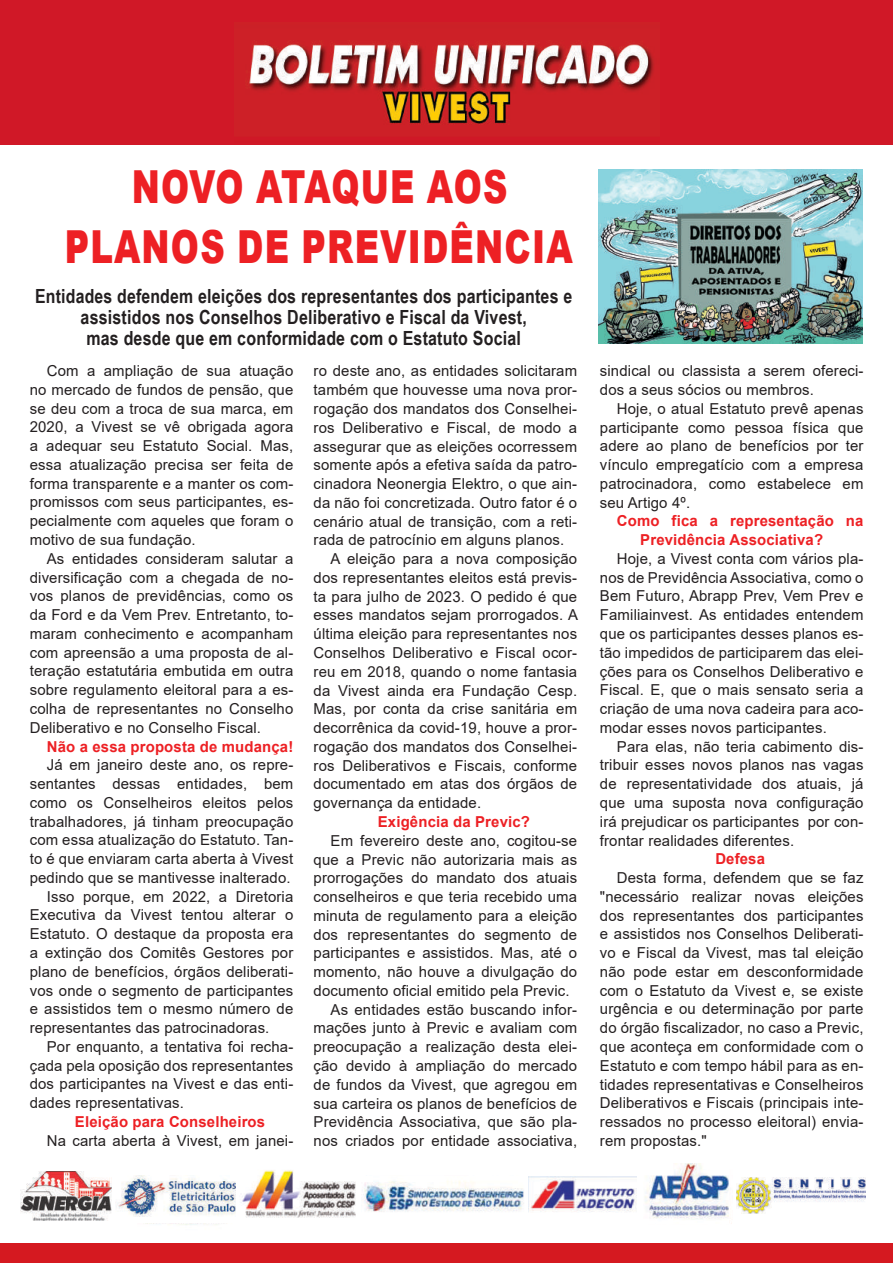
<style>
.page{position:relative;width:893px;height:1263px;background:#fff}
.page>*{position:absolute;margin:0;border:0;box-sizing:border-box;transform-origin:0 0}
.t1{font:900 45.6px/60px "Arial";letter-spacing:.035em;color:#ed2024;text-align:center;scale:.74 1}
.t2{font:700 19.5px/21px "Arial Narrow";letter-spacing:.01em;color:#231f20;text-align:center}
.t3{font:15.15px/18.8px "Arial";letter-spacing:.01em;color:#231f20;text-align:justify}
.t4{font:700 15.15px/18.8px "Arial";letter-spacing:.01em;color:#ed2024}
</style>
<div class="page">
<img style="left:599px;top:169px;width:263px;height:174px">
<div style="left:0;top:0;width:893px;height:145px;background:#d01827"></div>
<img style="left:245px;top:40px;width:409px;height:85px">
<img style="left:145px;top:1170px;width:587px;height:55px">
<img style="left:21px;top:1171px;width:91px;height:49px">
<div style="left:116px;top:1168px;width:119px;height:55px;background:#fff"></div>
<img style="left:117px;top:1175px;width:118px;height:41px">
<img style="left:356px;top:1176px;width:177px;height:42px">
<img style="left:529px;top:1176px;width:108px;height:40px">
<img style="left:637px;top:1164px;width:92px;height:59px">
<img style="left:736px;top:1178px;width:129px;height:35px">
<div style="left:0;top:1243px;width:893px;height:20px;background:#d51920"></div>
<h1 class="t1" style="left:65px;top:155px;width:688px">NOVO ATAQUE AOS<br>PLANOS DE PREVIDÊNCIA</h1>
<p class="t2" style="left:35px;top:285px;width:539px">Entidades defendem eleições dos representantes dos participantes e assistidos nos Conselhos Deliberativo e Fiscal da Vivest,<br>mas desde que em conformidade com o Estatuto Social</p>
<p class="t3" style="left:30px;top:361px;width:265px;text-indent:17px">Com a ampliação de sua atuação no mercado de fundos de pensão, que se deu com a troca de sua marca, em 2020, a Vivest se vê obrigada agora a adequar seu Estatuto Social. Mas, essa atualização precisa ser feita de forma transparente e a manter os com&shy;promissos com seus participantes, es&shy;pecialmente com aqueles que foram o motivo de sua fundação.</p>
<p class="t3" style="left:30px;top:549px;width:265px;text-indent:17px">As entidades consideram salutar a diversificação com a chegada de no&shy;vos planos de previdências, como os da Ford e da Vem Prev. Entretanto, to&shy;maram conhecimento e acompanham com apreensão a uma proposta de al&shy;teração estatutária embutida em outra sobre regulamento eleitoral para a es&shy;colha de representantes no Conselho Deliberativo e no Conselho Fiscal.</p>
<p class="t4" style="left:47px;top:737px;width:248px">Não a essa proposta de mudança!</p>
<p class="t3" style="left:47px;top:755px;width:248px">Já em janeiro deste ano, os repre-</p>
<p class="t3" style="left:30px;top:774px;width:265px">sentantes dessas entidades, bem</p>
<p class="t3" style="left:30px;top:793px;width:265px">como os Conselheiros eleitos pelos</p>
<p class="t3" style="left:30px;top:812px;width:265px">trabalhadores, já tinham preocupação</p>
<p class="t3" style="left:30px;top:830px;width:265px">com essa atualização do Estatuto. Tan-</p>
<p class="t3" style="left:30px;top:849px;width:265px">to é que enviaram carta aberta à Vivest</p>
<p class="t3" style="left:30px;top:868px;width:262px">pedindo que se mantivesse inalterado.</p>
<p class="t3" style="left:47px;top:887px;width:248px">Isso porque, em 2022, a Diretoria</p>
<p class="t3" style="left:30px;top:906px;width:265px">Executiva da Vivest tentou alterar o</p>
<p class="t3" style="left:30px;top:924px;width:265px">Estatuto. O destaque da proposta era</p>
<p class="t3" style="left:30px;top:943px;width:265px">a extinção dos Comitês Gestores por</p>
<p class="t3" style="left:30px;top:962px;width:265px">plano de benefícios, órgãos deliberati-</p>
<p class="t3" style="left:30px;top:981px;width:265px">vos onde o segmento de participantes</p>
<p class="t3" style="left:30px;top:999px;width:265px">e assistidos tem o mesmo número de</p>
<p class="t3" style="left:30px;top:1018px;width:241px">representantes das patrocinadoras.</p>
<p class="t3" style="left:47px;top:1037px;width:248px">Por enquanto, a tentativa foi recha-</p>
<p class="t3" style="left:30px;top:1056px;width:265px">çada pela oposição dos representantes</p>
<p class="t3" style="left:30px;top:1074px;width:265px">dos participantes na Vivest e das enti-</p>
<p class="t3" style="left:30px;top:1093px;width:156px">dades representativas.</p>
<p class="t4" style="left:75px;top:1112px;width:192px">Eleição para Conselheiros</p>
<p class="t3" style="left:47px;top:1131px;width:248px">Na carta aberta à Vivest, em janei-</p>
<p class="t3" style="left:314px;top:362px;width:265px">ro deste ano, as entidades solicitaram</p>
<p class="t3" style="left:314px;top:380px;width:265px">também que houvesse uma nova pror-</p>
<p class="t3" style="left:314px;top:399px;width:265px">rogação dos mandatos dos Conselhei-</p>
<p class="t3" style="left:314px;top:418px;width:265px">ros Deliberativo e Fiscal, de modo a</p>
<p class="t3" style="left:314px;top:437px;width:265px">assegurar que as eleições ocorressem</p>
<p class="t3" style="left:314px;top:455px;width:265px">somente após a efetiva saída da patro-</p>
<p class="t3" style="left:314px;top:474px;width:265px">cinadora Neonergia Elektro, o que ain-</p>
<p class="t3" style="left:314px;top:493px;width:265px">da não foi concretizada. Outro fator é o</p>
<p class="t3" style="left:314px;top:512px;width:265px">cenário atual de transição, com a reti-</p>
<p class="t3" style="left:314px;top:531px;width:252px">rada de patrocínio em alguns planos.</p>
<p class="t3" style="left:331px;top:549px;width:248px">A eleição para a nova composição</p>
<p class="t3" style="left:314px;top:568px;width:265px">dos representantes eleitos está previs-</p>
<p class="t3" style="left:314px;top:587px;width:265px">ta para julho de 2023. O pedido é que</p>
<p class="t3" style="left:314px;top:606px;width:266px">esses mandatos sejam prorrogados. A</p>
<p class="t3" style="left:314px;top:624px;width:265px">última eleição para representantes nos</p>
<p class="t3" style="left:314px;top:643px;width:265px">Conselhos Deliberativo e Fiscal ocor-</p>
<p class="t3" style="left:314px;top:662px;width:265px">reu em 2018, quando o nome fantasia</p>
<p class="t3" style="left:314px;top:681px;width:265px">da Vivest ainda era Fundação Cesp.</p>
<p class="t3" style="left:314px;top:699px;width:265px">Mas, por conta da crise sanitária em</p>
<p class="t3" style="left:314px;top:718px;width:265px">decorrênica da covid-19, houve a pror-</p>
<p class="t3" style="left:314px;top:737px;width:265px">rogação dos mandatos dos Conselhei-</p>
<p class="t3" style="left:314px;top:756px;width:265px">ros Deliberativos e Fiscais, conforme</p>
<p class="t3" style="left:314px;top:775px;width:265px">documentado em atas dos órgãos de</p>
<p class="t3" style="left:314px;top:793px;width:169px">governança da entidade.</p>
<p class="t4" style="left:378px;top:812px;width:154px">Exigência da Previc?</p>
<p class="t3" style="left:331px;top:831px;width:248px">Em fevereiro deste ano, cogitou-se</p>
<p class="t3" style="left:314px;top:850px;width:265px">que a Previc não autorizaria mais as</p>
<p class="t3" style="left:314px;top:868px;width:265px">prorrogações do mandato dos atuais</p>
<p class="t3" style="left:314px;top:887px;width:265px">conselheiros e que teria recebido uma</p>
<p class="t3" style="left:314px;top:906px;width:265px">minuta de regulamento para a eleição</p>
<p class="t3" style="left:314px;top:925px;width:265px">dos representantes do segmento de</p>
<p class="t3" style="left:314px;top:943px;width:265px">participantes e assistidos. Mas, até o</p>
<p class="t3" style="left:314px;top:962px;width:265px">momento, não houve a divulgação do</p>
<p class="t3" style="left:314px;top:981px;width:258px">documento oficial emitido pela Previc.</p>
<p class="t3" style="left:331px;top:1000px;width:248px">As entidades estão buscando infor-</p>
<p class="t3" style="left:314px;top:1019px;width:265px">mações junto à Previc e avaliam com</p>
<p class="t3" style="left:314px;top:1037px;width:265px">preocupação a realização desta elei-</p>
<p class="t3" style="left:314px;top:1056px;width:265px">ção devido à ampliação do mercado</p>
<p class="t3" style="left:314px;top:1075px;width:265px">de fundos da Vivest, que agregou em</p>
<p class="t3" style="left:314px;top:1094px;width:265px">sua carteira os planos de benefícios de</p>
<p class="t3" style="left:314px;top:1112px;width:265px">Previdência Associativa, que são pla-</p>
<p class="t3" style="left:314px;top:1131px;width:265px">nos criados por entidade associativa,</p>
<p class="t3" style="left:600px;top:361px;width:265px">sindical ou classista a serem ofereci&shy;dos a seus sócios ou membros.</p>
<p class="t3" style="left:600px;top:399px;width:265px;text-indent:17px">Hoje, o atual Estatuto prevê apenas participante como pessoa física que adere ao plano de benefícios por ter vínculo empregatício com a empresa patrocinadora, como estabelece em seu Artigo 4º.</p>
<p class="t4" style="left:640px;top:512px;width:225px;text-indent:-23px">Como fica a representação na<br>Previdência Associativa?</p>
<p class="t3" style="left:600px;top:549px;width:265px;text-indent:17px">Hoje, a Vivest conta com vários pla&shy;nos de Previdência Associativa, como o Bem Futuro, Abrapp Prev, Vem Prev e Familiainvest. As entidades entendem que os participantes desses planos es&shy;tão impedidos de participarem das elei&shy;ções para os Conselhos Deliberativo e Fiscal. E, que o mais sensato seria a criação de uma nova cadeira para aco&shy;modar esses novos participantes.</p>
<p class="t3" style="left:600px;top:737px;width:265px;text-indent:17px">Para elas, não teria cabimento dis&shy;tribuir esses novos planos nas vagas de representatividade dos atuais, já que uma suposta nova configuração irá prejudicar os participantes por con&shy;frontar realidades diferentes.</p>
<p class="t4" style="left:715px;top:850px;width:51px">Defesa</p>
<p class="t3" style="left:600px;top:868px;width:265px;text-indent:17px">Desta forma, defendem que se faz "necessário realizar novas eleições dos representantes dos participantes e assistidos nos Conselhos Deliberati&shy;vo e Fiscal da Vivest, mas tal eleição não pode estar em desconformidade com o Estatuto da Vivest e, se existe urgência e ou determinação por parte do órgão fiscalizador, no caso a Previc, que aconteça em conformidade com o Estatuto e com tempo hábil para as en&shy;tidades representativas e Conselheiros Deliberativos e Fiscais (principais inte&shy;ressados no processo eleitoral) envia&shy;rem propostas."</p>
</div>
